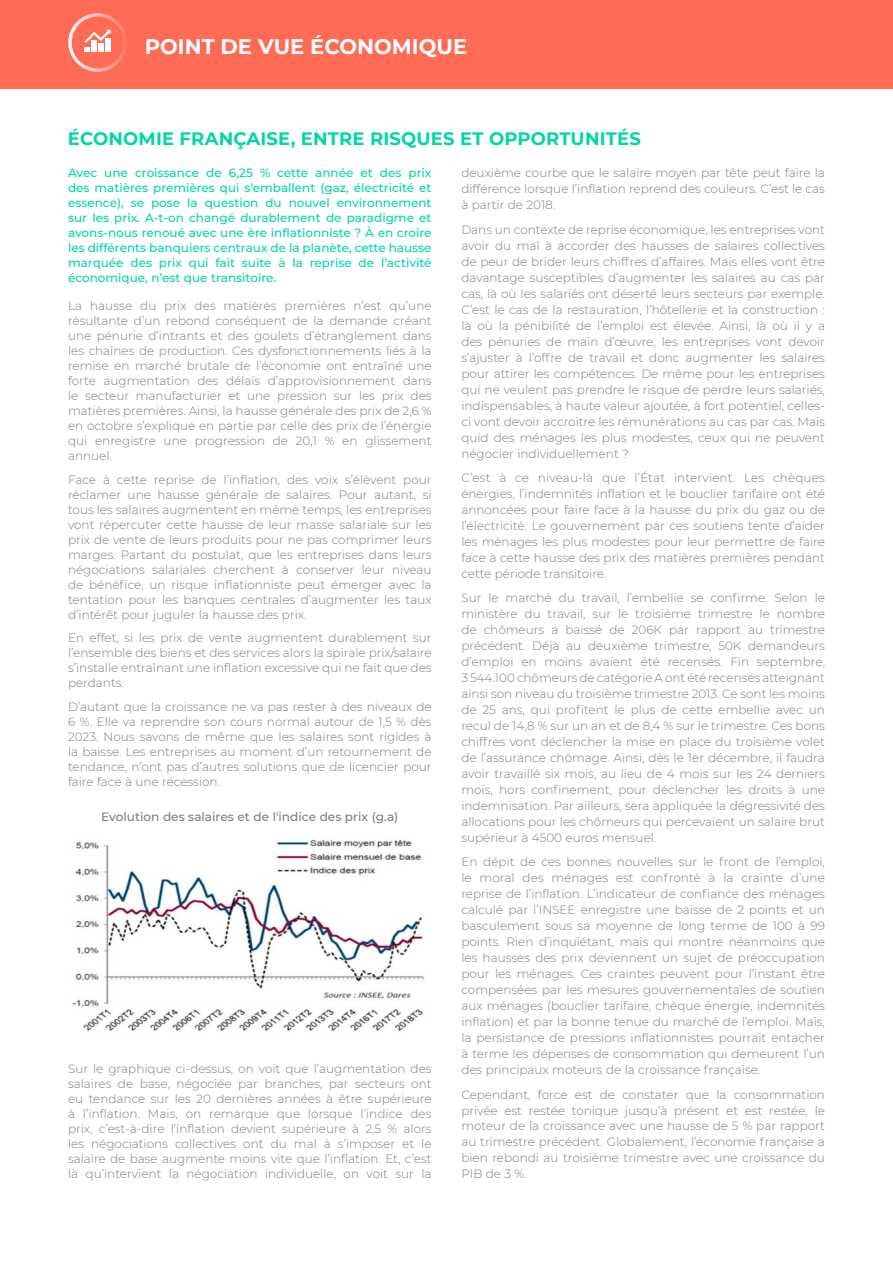
<style>
.page{position:relative;width:893px;height:1263px;background:#fff}
.page>*{position:absolute;margin:0;border:0;box-sizing:border-box;transform-origin:0 0}
.t1{font:700 21px "Montserrat";color:#fff}
.t2{font:700 18px "Montserrat";letter-spacing:.01em;color:#00d6a6}
.t3{font:500 12.15px "Montserrat";color:#7b7c7e}
.t4{font:300 12px/15.9px "Montserrat";color:#7b7c7e;text-align:justify}
.t5{font:500 12px/15px "Montserrat";color:#00d6a6;text-align:justify}
</style>
<div class="page">
<div style="left:0;top:0;width:893px;height:89px;background:#ff6b54"></div>
<svg style="left:68px;top:13px;width:59px;height:59px"></svg>
<img style="left:72px;top:839px;width:352px;height:192px">
<h1 class="t1" style="left:145px;top:32px;width:324px">POINT DE VUE ÉCONOMIQUE</h1>
<h2 class="t2" style="left:68px;top:126px;width:574px">ÉCONOMIE FRANÇAISE, ENTRE RISQUES ET OPPORTUNITÉS</h2>
<p class="t5" style="left:68px;top:165px;width:365px">Avec une croissance de 6,25 % cette année et des prix des matières premières qui s’emballent (gaz, électricité et essence), se pose la question du nouvel environnement sur les prix. A-t-on changé durablement de paradigme et avons-nous renoué avec une ère inflationniste ? À en croire les différents banquiers centraux de la planète, cette hausse marquée des prix qui fait suite à la reprise de l’activité économique, n’est que transitoire.</p>
<p class="t4" style="left:68px;top:298px;width:365px;line-height:15px">La hausse du prix des matières premières n’est qu’une résultante d’un rebond conséquent de la demande créant une pénurie d’intrants et des goulets d’étranglement dans les chaînes de production. Ces dysfonctionnements liés à la remise en marché brutale de l’économie ont entraîné une forte augmentation des délais d’approvisionnement dans le secteur manufacturier et une pression sur les prix des matières premières. Ainsi, la hausse générale des prix de 2,6 % en octobre s’explique en partie par celle des prix de l’énergie qui enregistre une progression de 20,1 % en glissement annuel.</p>
<p class="t4" style="left:68px;top:472px;width:365px;line-height:15px">Face à cette reprise de l’inflation, des voix s’élèvent pour réclamer une hausse générale de salaires. Pour autant, si tous les salaires augmentent en même temps, les entreprises vont répercuter cette hausse de leur masse salariale sur les prix de vente de leurs produits pour ne pas comprimer leurs marges. Partant du postulat, que les entreprises dans leurs négociations salariales cherchent à conserver leur niveau de bénéfice, un risque inflationniste peut émerger avec la tentation pour les banques centrales d’augmenter les taux d’intérêt pour juguler la hausse des prix.</p>
<p class="t4" style="left:68px;top:630px;width:365px;line-height:15px">En effet, si les prix de vente augmentent durablement sur l’ensemble des biens et des services alors la spirale prix/salaire s’installe entraînant une inflation excessive qui ne fait que des perdants.</p>
<p class="t4" style="left:68px;top:699px;width:365px;line-height:15px">D’autant que la croissance ne va pas rester à des niveaux de 6 %. Elle va reprendre son cours normal autour de 1,5 % dès 2023. Nous savons de même que les salaires sont rigides à la baisse. Les entreprises au moment d’un retournement de tendance, n’ont pas d’autres solutions que de licencier pour faire face à une récession.</p>
<p class="t3" style="left:101px;top:808px;width:299px">Evolution des salaires et de l'indice des prix (g.a)</p>
<p class="t4" style="left:68px;top:1061px;width:365px;line-height:15px">Sur le graphique ci-dessus, on voit que l’augmentation des salaires de base, négociée par branches, par secteurs ont eu tendance sur les 20 dernières années à être supérieure à l’inflation. Mais, on remarque que lorsque l’indice des prix, c’est-à-dire l’inflation devient supérieure à 2,5 % alors les négociations collectives ont du mal à s’imposer et le salaire de base augmente moins vite que l’inflation. Et, c’est là qu’intervient la négociation individuelle, on voit sur la</p>
<p class="t4" style="left:461px;top:165px;width:365px">deuxième courbe que le salaire moyen par tête peut faire la différence lorsque l’inflation reprend des couleurs. C’est le cas à partir de 2018.</p>
<p class="t4" style="left:461px;top:221px;width:365px">Dans un contexte de reprise économique, les entreprises vont avoir du mal à accorder des hausses de salaires collectives de peur de brider leurs chiffres d’affaires. Mais elles vont être davantage susceptibles d’augmenter les salaires au cas par cas, là où les salariés ont déserté leurs secteurs par exemple.<br>C’est le cas de la restauration, l’hôtellerie et la construction : là où la pénibilité de l’emploi est élevée. Ainsi, là où il y a des pénuries de main d’œuvre, les entreprises vont devoir s’ajuster à l’offre de travail et donc augmenter les salaires pour attirer les compétences. De même pour les entreprises qui ne veulent pas prendre le risque de perdre leurs salariés, indispensables, à haute valeur ajoutée, à fort potentiel, celles&shy;ci vont devoir accroitre les rémunérations au cas par cas. Mais quid des ménages les plus modestes, ceux qui ne peuvent négocier individuellement ?</p>
<p class="t4" style="left:461px;top:469px;width:365px">C’est à ce niveau-là que l’État intervient. Les chèques énergies, l’indemnités inflation et le bouclier tarifaire ont été annoncées pour faire face à la hausse du prix du gaz ou de l’électricité. Le gouvernement par ces soutiens tente d’aider les ménages les plus modestes pour leur permettre de faire face à cette hausse des prix des matières premières pendant cette période transitoire.</p>
<p class="t4" style="left:461px;top:590px;width:365px">Sur le marché du travail, l’embellie se confirme. Selon le ministère du travail, sur le troisième trimestre le nombre de chômeurs a baissé de 206K par rapport au trimestre précédent. Déjà au deuxième trimestre, 50K demandeurs d’emploi en moins avaient été recensés. Fin septembre, 3 544.100 chômeurs de catégorie A ont été recensés atteignant ainsi son niveau du troisième trimestre 2013. Ce sont les moins de 25 ans, qui profitent le plus de cette embellie avec un recul de 14,8 % sur un an et de 8,4 % sur le trimestre. Ces bons chiffres vont déclencher la mise en place du troisième volet de l’assurance chômage. Ainsi, dès le 1er décembre, il faudra avoir travaillé six mois, au lieu de 4 mois sur les 24 derniers mois, hors confinement, pour déclencher les droits à une indemnisation. Par ailleurs, sera appliquée la dégressivité des allocations pour les chômeurs qui percevaient un salaire brut supérieur à 4500 euros mensuel.</p>
<p class="t4" style="left:461px;top:854px;width:365px">En dépit de ces bonnes nouvelles sur le front de l’emploi, le moral des ménages est confronté à la crainte d’une reprise de l’inflation. L’indicateur de confiance des ménages calculé par l’INSEE enregistre une baisse de 2 points et un basculement sous sa moyenne de long terme de 100 à 99 points. Rien d’inquiétant, mais qui montre néanmoins que les hausses des prix deviennent un sujet de préoccupation pour les ménages. Ces craintes peuvent pour l’instant être compensées par les mesures gouvernementales de soutien aux ménages (bouclier tarifaire, chèque énergie, indemnités inflation) et par la bonne tenue du marché de l’emploi. Mais, la persistance de pressions inflationnistes pourrait entacher à terme les dépenses de consommation qui demeurent l’un des principaux moteurs de la croissance française.</p>
<p class="t4" style="left:461px;top:1086px;width:365px">Cependant, force est de constater que la consommation privée est restée tonique jusqu’à présent et est restée, le moteur de la croissance avec une hausse de 5 % par rapport au trimestre précédent. Globalement, l’économie française a bien rebondi au troisième trimestre avec une croissance du PIB de 3 %.</p>
</div>
